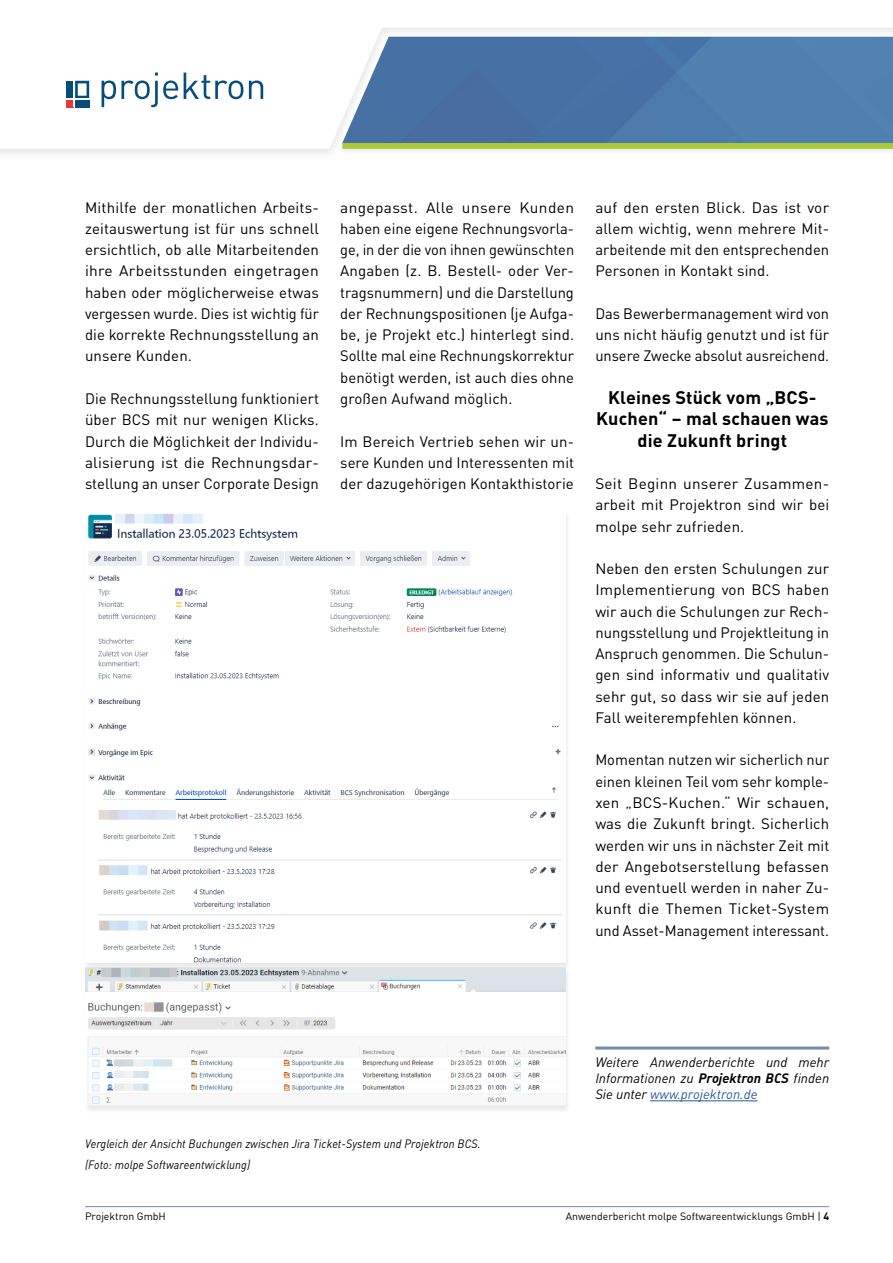
<style>
.page{position:relative;width:893px;height:1263px;background:#fff}
.page>*{position:absolute;margin:0;border:0;box-sizing:border-box;transform-origin:0 0}
.Zwischenüberschrift{font:700 18px/21.3px "DIN Pro";letter-spacing:.01em;color:#000;text-align:center}
.M_Text{font:15px/21.3px "DIN Pro";letter-spacing:.01em;color:#000;text-align:justify}
.M_Ende{font:italic 13.5px/16.2px "DIN Pro";color:#000;text-align:justify}
.M_Text-2{font:italic 12px/21.3px "DIN Pro";letter-spacing:.01em;color:#000;scale:.92 1}
.Fußzeile_rechts{font:10.5px "DIN Pro";color:#000}
.Fußzeile_links{font:10.5px "DIN Pro";color:#000}
.s1{font-weight:700}
.s2{color:#275b9b}
</style>
<div class="page">
<hr style="left:85px;top:1206px;width:744px;height:1px;background:#738ca6">
<div style="left:0;top:0;width:893px;height:161px;background:#000;opacity:.1"></div>
<svg style="left:0;top:0;width:893px;height:149px"></svg>
<div style="left:49px;top:55px;width:232px;height:70px;background:#fff"></div>
<div style="left:66px;top:81px;width:7px;height:17px;background:#064d7c"></div>
<div style="left:66px;top:100px;width:7px;height:7px;background:#e63836"></div>
<div style="left:75px;top:100px;width:14px;height:7px;background:#064d7c"></div>
<svg style="left:75px;top:81px;width:14px;height:17px"></svg>
<svg style="left:102px;top:73px;width:76px;height:34px"></svg>
<svg style="left:184px;top:73px;width:59px;height:26px"></svg>
<svg style="left:249px;top:81px;width:14px;height:18px"></svg>
<hr style="left:595px;top:1046px;width:234px;height:3px;background:#738ca6">
<hr style="left:650px;top:1100px;width:108px;height:1px;background:#275b9b">
<div style="left:83px;top:511px;width:488px;height:602px;background:#000;opacity:.1"></div>
<img style="left:85px;top:511px;width:480px;height:595px">
<p class="M_Text" style="left:85px;top:195px;width:235px">Mithilfe der monatlichen Arbeits&shy;zeitauswertung ist für uns schnell ersichtlich, ob alle Mitarbeitenden ihre Arbeitsstunden eingetragen haben oder möglicherweise etwas vergessen wurde. Dies ist wichtig für die korrekte Rechnungsstellung an unsere Kunden.</p>
<p class="M_Text" style="left:85px;top:386px;width:235px">Die Rechnungsstellung funktioniert über BCS mit nur wenigen Klicks.<br>Durch die Möglichkeit der Individu&shy;alisierung ist die Rechnungsdar&shy;stellung an unser Corporate Design</p>
<p class="M_Text" style="left:340px;top:195px;width:235px">angepasst. Alle unsere Kunden haben eine eigene Rechnungsvorla&shy;ge, in der die von ihnen gewünschten Angaben (z. B. Bestell- oder Ver&shy;tragsnummern) und die Darstellung der Rechnungspositionen (je Aufga&shy;be, je Projekt etc.) hinterlegt sind.<br>Sollte mal eine Rechnungskorrektur benötigt werden, ist auch dies ohne großen Aufwand möglich.</p>
<p class="M_Text" style="left:340px;top:429px;width:235px">Im Bereich Vertrieb sehen wir un&shy;sere Kunden und Interessenten mit der dazugehörigen Kontakthistorie</p>
<p class="M_Text" style="left:595px;top:195px;width:235px">auf den ersten Blick. Das ist vor allem wichtig, wenn mehrere Mit&shy;arbeitende mit den entsprechenden Personen in Kontakt sind.</p>
<p class="M_Text" style="left:595px;top:301px;width:235px">Das Bewerbermanagement wird von uns nicht häufig genutzt und ist für unsere Zwecke absolut ausreichend.</p>
<p class="Zwischenüberschrift" style="left:596px;top:385px;width:234px">Kleines Stück vom „BCS-<br>Kuchen“ – mal schauen was die Zukunft bringt</p>
<p class="M_Text" style="left:595px;top:471px;width:236px">Seit Beginn unserer Zusammen&shy;arbeit mit Projektron sind wir bei molpe sehr zufrieden.</p>
<p class="M_Text" style="left:595px;top:556px;width:235px">Neben den ersten Schulungen zur Implementierung von BCS haben wir auch die Schulungen zur Rech&shy;nungsstellung und Projektleitung in Anspruch genommen. Die Schulun&shy;gen sind informativ und qualitativ sehr gut, so dass wir sie auf jeden Fall weiterempfehlen können.</p>
<p class="M_Text" style="left:595px;top:748px;width:235px">Momentan nutzen wir sicherlich nur einen kleinen Teil vom sehr komple&shy;xen „BCS-Kuchen.“ Wir schauen, was die Zukunft bringt. Sicherlich werden wir uns in nächster Zeit mit der Angebotserstellung befassen und eventuell werden in naher Zu&shy;kunft die Themen Ticket-System und Asset-Management interessant.</p>
<p class="M_Text-2" style="left:85px;top:1132px;width:432px">Vergleich der Ansicht Buchungen zwischen Jira Ticket-System und Projektron BCS. (Foto: molpe Softwareentwicklung)</p>
<p class="M_Ende" style="left:595px;top:1052px;width:235px">Weitere Anwenderberichte und mehr Informationen zu <span class="s1">Projektron BCS</span> finden Sie unter <span class="s2">www.projektron.de</span></p>
<p class="Fußzeile_links" style="left:85px;top:1208px;width:82px">Projektron GmbH</p>
<p class="Fußzeile_rechts" style="left:566px;top:1208px;width:265px">Anwenderbericht molpe Softwareentwicklungs GmbH | <span class="s1">4</span></p>
</div>
